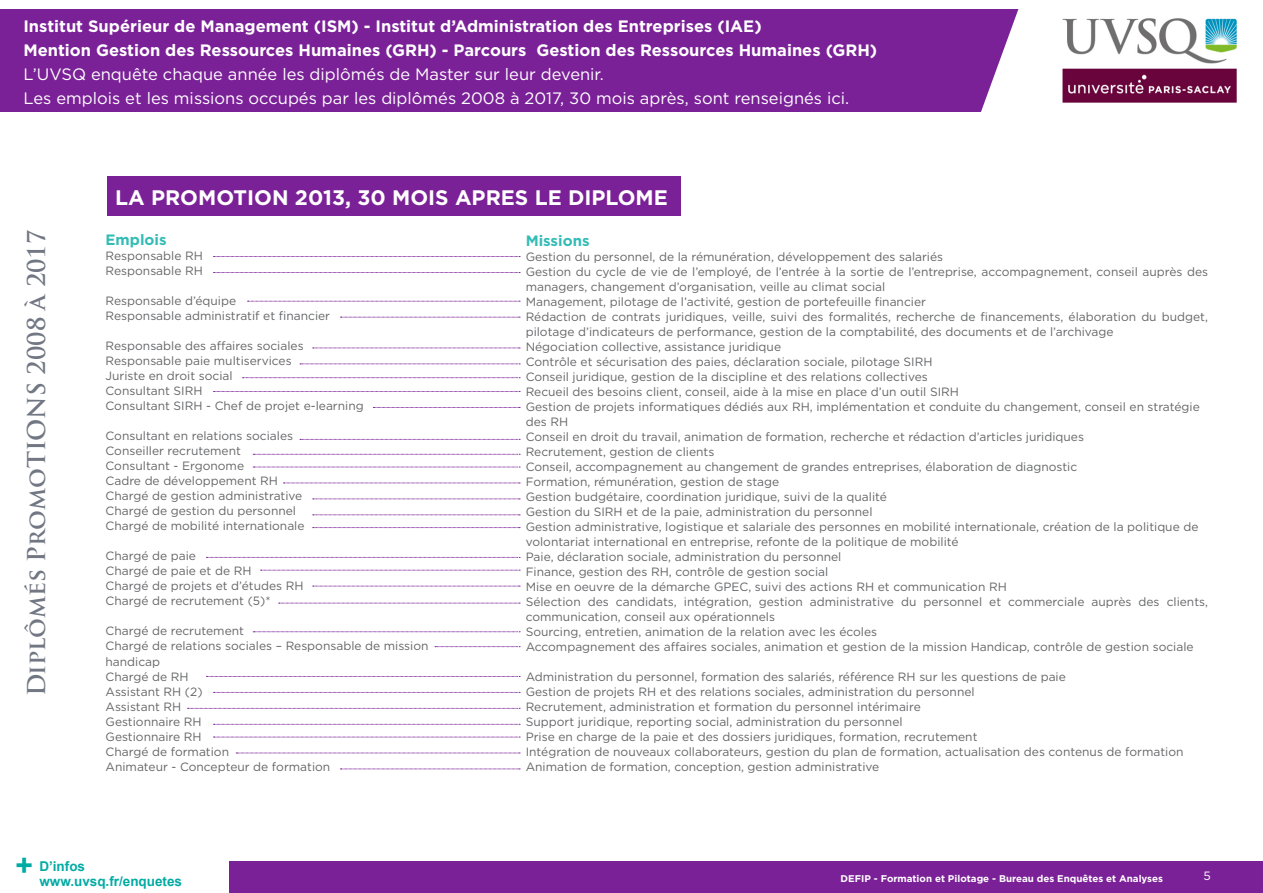
<style>
.page{position:relative;width:1263px;height:893px;background:#fff}
.page>*{position:absolute;margin:0;border:0;box-sizing:border-box;transform-origin:0 0}
.t1{font:700 30px "Arial";color:#00aba4}
.t2{font:700 24px "Trajan Pro";color:#717783}
.t3{font:700 21px "Gotham";color:#fff}
.t4{font:700 16.5px "Gotham";color:#fff}
.t5{font:16.5px "Gotham";color:#fff}
.t6{font:700 15px "Gotham";color:#33bcb6}
.t7{font:700 13.5px/15px "Arial";color:#00aba4}
.t8{font:12px/15px "Gotham";color:#646567}
.t9{font:12px "Gotham";color:#fff}
.t10{font:700 9.75px "Gotham";color:#fff}
</style>
<div class="page">
<div style="left:0;top:861px;width:1263px;height:32px;background:#7b2198"></div>
<div style="left:0;top:836px;width:229px;height:57px;background:#fff"></div>
<div style="left:0;top:10px;width:1023px;height:102px;background:#7b2198"></div>
<svg style="left:963px;top:9px;width:60px;height:103px"></svg>
<img style="left:1062px;top:18px;width:175px;height:85px">
<svg style="left:340px;top:317px;width:180px;height:1px"></svg>
<svg style="left:213px;top:272px;width:307px;height:1px"></svg>
<div style="left:107px;top:177px;width:573px;height:39px;background:#7b2198"></div>
<svg style="left:213px;top:256px;width:307px;height:1px"></svg>
<svg style="left:213px;top:391px;width:307px;height:1px"></svg>
<svg style="left:248px;top:301px;width:272px;height:1px"></svg>
<svg style="left:300px;top:364px;width:220px;height:1px"></svg>
<svg style="left:313px;top:348px;width:207px;height:1px"></svg>
<svg style="left:284px;top:483px;width:236px;height:1px"></svg>
<svg style="left:373px;top:407px;width:147px;height:1px"></svg>
<svg style="left:253px;top:454px;width:267px;height:1px"></svg>
<svg style="left:253px;top:467px;width:267px;height:1px"></svg>
<svg style="left:313px;top:499px;width:207px;height:1px"></svg>
<svg style="left:313px;top:515px;width:207px;height:1px"></svg>
<svg style="left:313px;top:527px;width:207px;height:1px"></svg>
<svg style="left:313px;top:586px;width:207px;height:1px"></svg>
<svg style="left:206px;top:557px;width:314px;height:1px"></svg>
<svg style="left:261px;top:570px;width:259px;height:1px"></svg>
<svg style="left:279px;top:603px;width:241px;height:1px"></svg>
<svg style="left:253px;top:631px;width:267px;height:1px"></svg>
<svg style="left:213px;top:692px;width:307px;height:1px"></svg>
<svg style="left:435px;top:646px;width:85px;height:1px"></svg>
<svg style="left:206px;top:676px;width:314px;height:1px"></svg>
<svg style="left:236px;top:753px;width:284px;height:1px"></svg>
<svg style="left:188px;top:708px;width:332px;height:1px"></svg>
<svg style="left:213px;top:724px;width:307px;height:1px"></svg>
<svg style="left:213px;top:737px;width:307px;height:1px"></svg>
<svg style="left:243px;top:377px;width:277px;height:1px"></svg>
<svg style="left:300px;top:439px;width:220px;height:1px"></svg>
<svg style="left:340px;top:769px;width:180px;height:1px"></svg>
<p class="t4" style="left:23px;top:16px;width:740px">Institut Supérieur de Management (ISM) - Institut d’Administration des Entreprises (IAE)</p>
<p class="t4" style="left:23px;top:40px;width:855px">Mention Gestion des Ressources Humaines (GRH) - Parcours Gestion des Ressources Humaines (GRH)</p>
<p class="t5" style="left:23px;top:64px;width:582px">L’UVSQ enquête chaque année les diplômés de Master sur leur devenir.</p>
<p class="t5" style="left:23px;top:88px;width:827px">Les emplois et les missions occupés par les diplômés 2008 à 2017, 30 mois après, sont renseignés ici.</p>
<p class="t3" style="left:115px;top:183px;width:554px">LA PROMOTION 2013, 30 MOIS APRES LE DIPLOME</p>
<h2 class="t2" style="left:22px;top:696px;width:468px;rotate:-90deg">Diplômés PromoTIONS 2008 à 2017</h2>
<p class="t6" style="left:106px;top:230px;width:62px">Emplois</p>
<p class="t8" style="left:106px;top:248px;width:99px">Responsable RH</p>
<p class="t8" style="left:106px;top:263px;width:99px">Responsable RH</p>
<p class="t8" style="left:106px;top:293px;width:132px">Responsable d’équipe</p>
<p class="t8" style="left:106px;top:308px;width:226px">Responsable administratif et financier</p>
<p class="t8" style="left:106px;top:338px;width:200px">Responsable des affaires sociales</p>
<p class="t8" style="left:106px;top:353px;width:188px">Responsable paie multiservices</p>
<p class="t8" style="left:106px;top:368px;width:129px">Juriste en droit social</p>
<p class="t8" style="left:106px;top:383px;width:99px">Consultant SIRH</p>
<p class="t8" style="left:106px;top:398px;width:260px">Consultant SIRH - Chef de projet e-learning</p>
<p class="t8" style="left:106px;top:428px;width:189px">Consultant en relations sociales</p>
<p class="t8" style="left:106px;top:443px;width:137px">Conseiller recrutement</p>
<p class="t8" style="left:106px;top:458px;width:140px">Consultant - Ergonome</p>
<p class="t8" style="left:106px;top:473px;width:174px">Cadre de développement RH</p>
<p class="t8" style="left:106px;top:488px;width:198px">Chargé de gestion administrative</p>
<p class="t8" style="left:106px;top:503px;width:192px">Chargé de gestion du personnel</p>
<p class="t8" style="left:106px;top:518px;width:200px">Chargé de mobilité internationale</p>
<p class="t8" style="left:106px;top:548px;width:92px">Chargé de paie</p>
<p class="t8" style="left:106px;top:563px;width:147px">Chargé de paie et de RH</p>
<p class="t8" style="left:106px;top:578px;width:199px">Chargé de projets et d’études RH</p>
<p class="t8" style="left:106px;top:593px;width:166px">Chargé de recrutement (5)*</p>
<p class="t8" style="left:106px;top:623px;width:140px">Chargé de recrutement</p>
<p class="t8" style="left:106px;top:638px;width:324px">Chargé de relations sociales – Responsable de mission handicap</p>
<p class="t8" style="left:106px;top:668px;width:84px">Chargé de RH</p>
<p class="t8" style="left:106px;top:683px;width:98px">Assistant RH (2)</p>
<p class="t8" style="left:106px;top:698px;width:77px">Assistant RH</p>
<p class="t8" style="left:106px;top:713px;width:98px">Gestionnaire RH</p>
<p class="t8" style="left:106px;top:728px;width:98px">Gestionnaire RH</p>
<p class="t8" style="left:106px;top:743px;width:125px">Chargé de formation</p>
<p class="t8" style="left:106px;top:758px;width:226px">Animateur - Concepteur de formation</p>
<h1 class="t1" style="left:15px;top:845px;width:19px">+</h1>
<p class="t7" style="left:39px;top:859px;width:144px">D’infos www.uvsq.fr/enquetes</p>
<p class="t6" style="left:526px;top:231px;width:65px">Missions</p>
<p class="t8" style="left:526px;top:249px;width:419px">Gestion du personnel, de la rémunération, développement des salariés</p>
<p class="t8" style="left:526px;top:264px;width:684px">Gestion du cycle de vie de l’employé, de l’entrée à la sortie de l’entreprise, accompagnement, conseil auprès des managers, changement d’organisation, veille au climat social</p>
<p class="t8" style="left:526px;top:294px;width:402px">Management, pilotage de l’activité, gestion de portefeuille financier</p>
<p class="t8" style="left:526px;top:309px;width:684px">Rédaction de contrats juridiques, veille, suivi des formalités, recherche de financements, élaboration du budget, pilotage d’indicateurs de performance, gestion de la comptabilité, des documents et de l’archivage</p>
<p class="t8" style="left:526px;top:339px;width:257px">Négociation collective, assistance juridique</p>
<p class="t8" style="left:526px;top:354px;width:408px">Contrôle et sécurisation des paies, déclaration sociale, pilotage SIRH</p>
<p class="t8" style="left:526px;top:369px;width:404px">Conseil juridique, gestion de la discipline et des relations collectives</p>
<p class="t8" style="left:526px;top:384px;width:435px">Recueil des besoins client, conseil, aide à la mise en place d’un outil SIRH</p>
<p class="t8" style="left:526px;top:399px;width:676px">Gestion de projets informatiques dédiés aux RH, implémentation et conduite du changement, conseil en stratégie</p>
<p class="t8" style="left:526px;top:414px;width:44px">des RH</p>
<p class="t8" style="left:526px;top:429px;width:560px">Conseil en droit du travail, animation de formation, recherche et rédaction d’articles juridiques</p>
<p class="t8" style="left:526px;top:444px;width:190px">Recrutement, gestion de clients</p>
<p class="t8" style="left:526px;top:459px;width:553px">Conseil, accompagnement au changement de grandes entreprises, élaboration de diagnostic</p>
<p class="t8" style="left:526px;top:474px;width:255px">Formation, rémunération, gestion de stage</p>
<p class="t8" style="left:526px;top:489px;width:363px">Gestion budgétaire, coordination juridique, suivi de la qualité</p>
<p class="t8" style="left:526px;top:504px;width:348px">Gestion du SIRH et de la paie, administration du personnel</p>
<p class="t8" style="left:526px;top:519px;width:674px">Gestion administrative, logistique et salariale des personnes en mobilité internationale, création de la politique de</p>
<p class="t8" style="left:526px;top:534px;width:434px">volontariat international en entreprise, refonte de la politique de mobilité</p>
<p class="t8" style="left:526px;top:549px;width:317px">Paie, déclaration sociale, administration du personnel</p>
<p class="t8" style="left:526px;top:564px;width:304px">Finance, gestion des RH, contrôle de gestion social</p>
<p class="t8" style="left:526px;top:579px;width:483px">Mise en oeuvre de la démarche GPEC, suivi des actions RH et communication RH</p>
<p class="t8" style="left:526px;top:594px;width:684px">Sélection des candidats, intégration, gestion administrative du personnel et commerciale auprès des clients, communication, conseil aux opérationnels</p>
<p class="t8" style="left:526px;top:624px;width:353px">Sourcing, entretien, animation de la relation avec les écoles</p>
<p class="t8" style="left:526px;top:639px;width:669px">Accompagnement des affaires sociales, animation et gestion de la mission Handicap, contrôle de gestion sociale</p>
<p class="t8" style="left:526px;top:669px;width:542px">Administration du personnel, formation des salariés, référence RH sur les questions de paie</p>
<p class="t8" style="left:526px;top:684px;width:450px">Gestion de projets RH et des relations sociales, administration du personnel</p>
<p class="t8" style="left:526px;top:699px;width:397px">Recrutement, administration et formation du personnel intérimaire</p>
<p class="t8" style="left:526px;top:714px;width:378px">Support juridique, reporting social, administration du personnel</p>
<p class="t8" style="left:526px;top:729px;width:453px">Prise en charge de la paie et des dossiers juridiques, formation, recrutement</p>
<p class="t8" style="left:526px;top:744px;width:659px">Intégration de nouveaux collaborateurs, gestion du plan de formation, actualisation des contenus de formation</p>
<p class="t8" style="left:526px;top:759px;width:355px">Animation de formation, conception, gestion administrative</p>
<p class="t10" style="left:841px;top:872px;width:324px">DEFIP - Formation et Pilotage - Bureau des Enquêtes et Analyses</p>
<p class="t9" style="left:1203px;top:868px;width:9px">5</p>
</div>
